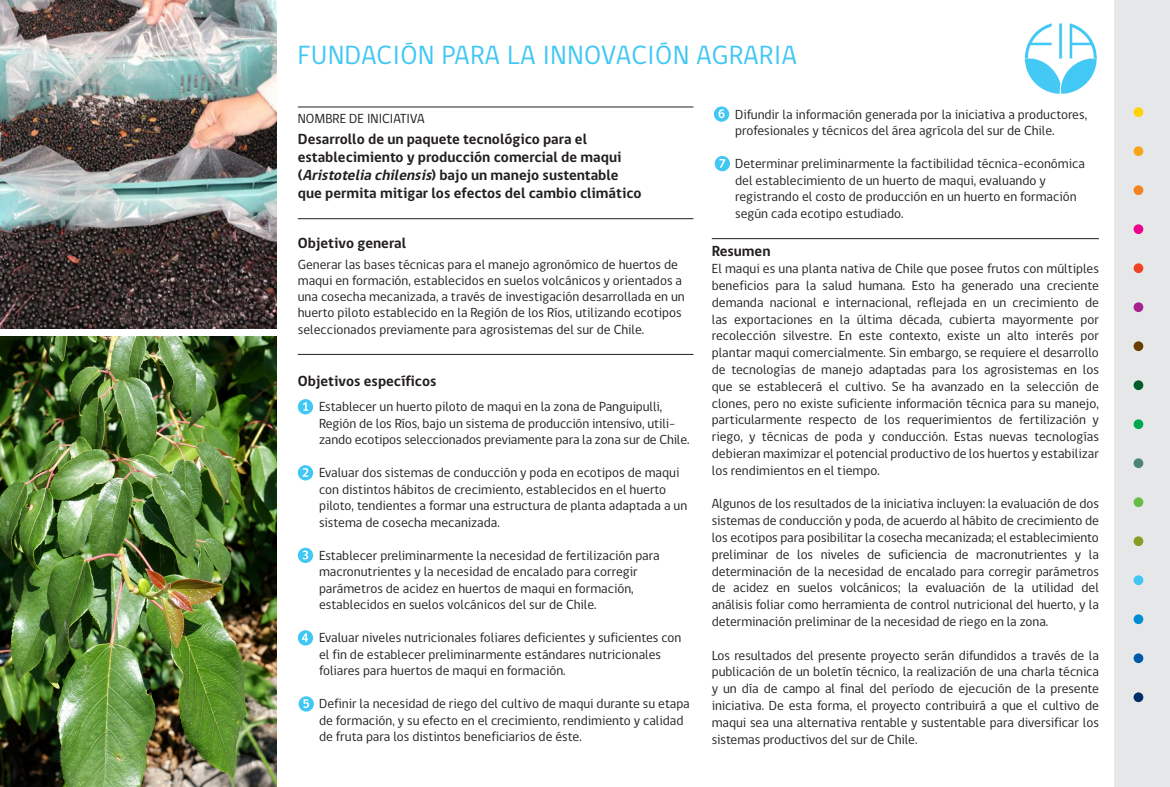
<style>
.page{position:relative;width:1170px;height:787px;background:#fff}
.page>*{position:absolute;margin:0;border:0;box-sizing:border-box;transform-origin:0 0}
.t1{font:27px "gob CL";letter-spacing:.025em;color:#40c7f4}
.t2{font:700 15px/18px "gob CL";color:#231f20}
.t3{font:13.5px/16.8px "gob CL";color:#231f20}
.s1{font-style:italic}
</style>
<div class="page">
<hr style="left:298px;top:107px;width:395px;height:1px;background:#231f20">
<hr style="left:298px;top:218px;width:395px;height:1px;background:#231f20">
<hr style="left:298px;top:354px;width:395px;height:1px;background:#231f20">
<div style="left:298px;top:399px;width:15px;height:15px;background:#40c7f4;border-radius:50%"></div>
<svg style="left:303px;top:402px;width:5px;height:9px"></svg>
<div style="left:298px;top:465px;width:15px;height:15px;background:#40c7f4;border-radius:50%"></div>
<svg style="left:302px;top:468px;width:6px;height:9px"></svg>
<svg style="left:298px;top:547px;width:15px;height:16px"></svg>
<svg style="left:302px;top:550px;width:6px;height:9px"></svg>
<div style="left:298px;top:630px;width:15px;height:15px;background:#40c7f4;border-radius:50%"></div>
<svg style="left:302px;top:633px;width:6px;height:9px"></svg>
<svg style="left:298px;top:696px;width:16px;height:15px"></svg>
<svg style="left:303px;top:699px;width:6px;height:9px"></svg>
<hr style="left:711px;top:238px;width:387px;height:1px;background:#231f20">
<div style="left:1114px;top:0;width:55px;height:787px;background:#e6e7e9"></div>
<img style="left:1024px;top:23px;width:73px;height:71px">
<div style="left:1133px;top:107px;width:10px;height:10px;background:#fed304;border-radius:50%"></div>
<div style="left:1133px;top:146px;width:10px;height:10px;background:#f9a51b;border-radius:50%"></div>
<div style="left:1133px;top:185px;width:10px;height:10px;background:#f58220;border-radius:50%"></div>
<div style="left:1133px;top:224px;width:10px;height:10px;background:#ed028c;border-radius:50%"></div>
<div style="left:1133px;top:263px;width:10px;height:10px;background:#ef4222;border-radius:50%"></div>
<div style="left:1133px;top:302px;width:10px;height:10px;background:#a6228e;border-radius:50%"></div>
<div style="left:1133px;top:341px;width:10px;height:10px;background:#693c00;border-radius:50%"></div>
<div style="left:1133px;top:380px;width:10px;height:10px;background:#005d2a;border-radius:50%"></div>
<div style="left:1133px;top:419px;width:10px;height:10px;background:#00a54f;border-radius:50%"></div>
<div style="left:1133px;top:458px;width:10px;height:10px;background:#4b8473;border-radius:50%"></div>
<div style="left:1133px;top:497px;width:10px;height:10px;background:#68bc45;border-radius:50%"></div>
<div style="left:1133px;top:536px;width:10px;height:10px;background:#869e27;border-radius:50%"></div>
<div style="left:1133px;top:575px;width:10px;height:10px;background:#40c7f4;border-radius:50%"></div>
<div style="left:1133px;top:614px;width:10px;height:10px;background:#008cd2;border-radius:50%"></div>
<div style="left:1133px;top:653px;width:10px;height:10px;background:#0159a9;border-radius:50%"></div>
<div style="left:1133px;top:692px;width:10px;height:10px;background:#002d66;border-radius:50%"></div>
<svg style="left:713px;top:106px;width:16px;height:16px"></svg>
<svg style="left:718px;top:109px;width:6px;height:9px"></svg>
<div style="left:714px;top:156px;width:16px;height:15px;background:#40c7f4;border-radius:50%"></div>
<svg style="left:719px;top:159px;width:6px;height:9px"></svg>
<img style="left:0;top:336px;width:276px;height:451px">
<img style="left:0;top:0;width:276px;height:328px">
<p class="t1" style="left:298px;top:36px;width:500px">FUNDACIÓN PARA LA INNOVACIÓN AGRARIA</p>
<p class="t3" style="left:298px;top:110px;width:128px">NOMBRE DE INICIATIVA</p>
<p class="t2" style="left:298px;top:130px;width:345px">Desarrollo de un paquete tecnológico para el establecimiento y producción comercial de maqui (<span class="s1">Aristoteliachilensis</span>) bajo un manejo sustentable que permita mitigar los efectos del cambio climático</p>
<p class="t2" style="left:298px;top:235px;width:110px">Objetivo general</p>
<p class="t3" style="left:298px;top:256px;width:388px;line-height:16.2px">Generar las bases técnicas para el manejo agronómico de huertos de maqui en formación, establecidos en suelos volcánicos y orientados a una cosecha mecanizada, a través de investigación desarrollada en un huerto piloto establecido en la Región de los Ríos, utilizando ecotipos seleccionados previamente para agrosistemas del sur de Chile.</p>
<p class="t2" style="left:298px;top:372px;width:140px">Objetivos específicos</p>
<p class="t3" style="left:319px;top:399px;width:372px">Establecer un huerto piloto de maqui en la zona de Panguipulli,<br>Región de los Ríos, bajo un sistema de producción intensivo, utili&shy;zando ecotipos seleccionados previamente para la zona sur de Chile.</p>
<p class="t3" style="left:319px;top:465px;width:369px">Evaluar dos sistemas de conducción y poda en ecotipos de maqui con distintos hábitos de crecimiento, establecidos en el huerto piloto, tendientes a formar una estructura de planta adaptada a un sistema de cosecha mecanizada.</p>
<p class="t3" style="left:319px;top:547px;width:342px">Establecer preliminarmente la necesidad de fertilización para macronutrientes y la necesidad de encalado para corregir parámetros de acidez en huertos de maqui en formación, establecidos en suelos volcánicos del sur de Chile.</p>
<p class="t3" style="left:319px;top:630px;width:364px">Evaluar niveles nutricionales foliares deficientes y suficientes con el fin de establecer preliminarmente estándares nutricionales foliares para huertos de maqui en formación.</p>
<p class="t3" style="left:319px;top:696px;width:372px">Definir la necesidad de riego del cultivo de maqui durante su etapa de formación, y su efecto en el crecimiento, rendimiento y calidad de fruta para los distintos beneficiarios de éste.</p>
<p class="t3" style="left:735px;top:106px;width:353px">Difundir la información generada por la iniciativa a productores, profesionales y técnicos del área agrícola del sur de Chile.</p>
<p class="t3" style="left:735px;top:156px;width:351px">Determinar preliminarmente la factibilidad técnica-económica del establecimiento de un huerto de maqui, evaluando y registrando el costo de producción en un huerto en formación según cada ecotipo estudiado.</p>
<p class="t2" style="left:711px;top:243px;width:60px">Resumen</p>
<p class="t3" style="left:711px;top:260px;width:388px;text-align:justify">El maqui es una planta nativa de Chile que posee frutos con múltiples beneficios para la salud humana. Esto ha generado una creciente demanda nacional e internacional, reflejada en un crecimiento de las exportaciones en la última década, cubierta mayormente por recolección silvestre. En este contexto, existe un alto interés por plantar maqui comercialmente. Sin embargo, se requiere el desarrollo de tecnologías de manejo adaptadas para los agrosistemas en los que se establecerá el cultivo. Se ha avanzado en la selección de clones, pero no existe suficiente información técnica para su manejo, particularmente respecto de los requerimientos de fertilización y riego, y técnicas de poda y conducción. Estas nuevas tecnologías debieran maximizar el potencial productivo de los huertos y estabilizar los rendimientos en el tiempo.</p>
<p class="t3" style="left:711px;top:496px;width:388px;text-align:justify">Algunos de los resultados de la iniciativa incluyen: la evaluación de dos sistemas de conducción y poda, de acuerdo al hábito de crecimiento de los ecotipos para posibilitar la cosecha mecanizada; el establecimiento preliminar de los niveles de suficiencia de macronutrientes y la determinación de la necesidad de encalado para corregir parámetros de acidez en suelos volcánicos; la evaluación de la utilidad del análisis foliar como herramienta de control nutricional del huerto, y la determinación preliminar de la necesidad de riego en la zona.</p>
<p class="t3" style="left:711px;top:647px;width:388px;text-align:justify">Los resultados del presente proyecto serán difundidos a través de la publicación de un boletín técnico, la realización de una charla técnica y un día de campo al final del período de ejecución de la presente iniciativa. De esta forma, el proyecto contribuirá a que el cultivo de maqui sea una alternativa rentable y sustentable para diversificar los sistemas productivos del sur de Chile.</p>
</div>
